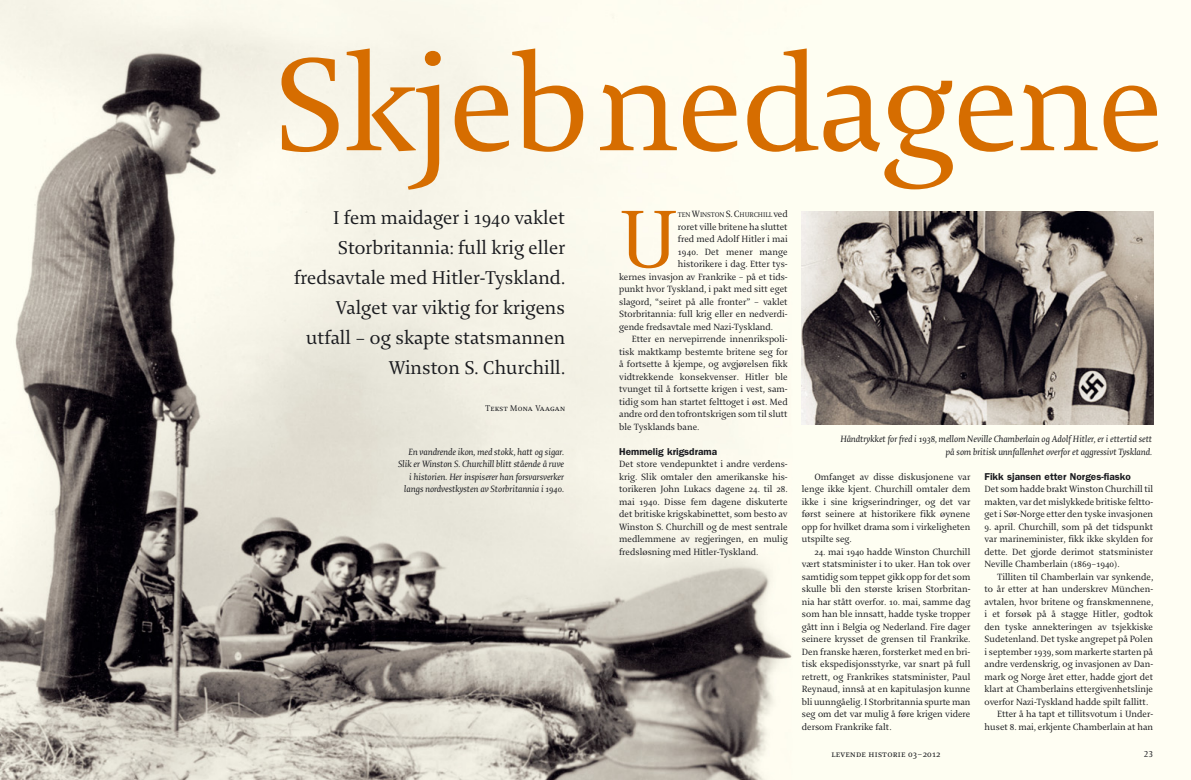
<style>
.page{position:relative;width:1191px;height:780px;background:#fff}
.page>*{position:absolute;margin:0;border:0;box-sizing:border-box;transform-origin:0 0}
.t1{font:142px "Enigma";letter-spacing:-.01em;color:#d66d00}
.t2{font:87.9px "Enigma";color:#d66d00}
.t3{font:20px/30px "Enigma";color:#1b1c20;text-align:right}
.t4{font:600 10px "Franklin Gothic";color:#1b1c20}
.t5{font:9.8px/12.5px "Enigma";color:#1b1c20;text-align:justify}
.t6{font:italic 9.8px/12.5px "Enigma";color:#1b1c20;text-align:right}
.t7{font:9.8px "Enigma SC";letter-spacing:.025em;color:#1b1c20}
.t8{font:9px "Enigma SC";letter-spacing:.025em;color:#1b1c20}
.t9{font:7.3px "Enigma";letter-spacing:-.01em;color:#1b1c20}
.s1{font-size:9.8px}
.s2{font-family:"Enigma"}
</style>
<div class="page">
<div style="left:1019px;top:0;width:172px;height:780px;background:#fffef3"></div>
<img style="left:0;top:0;width:1019px;height:780px">
<img style="left:802px;top:212px;width:351px;height:212px">
<h1 class="t1" style="left:273px;top:48px;width:892px">Skjebnedagene</h1>
<h3 class="t3" style="left:294px;top:204px;width:273px">I fem maidager i 1940 vaklet<br>Storbritannia: full krig eller freds avtale med Hitler-Tyskland.<br>Valget var viktig for krigens utfall – og skapte statsmannen<br>Winston S. Churchill.</h3>
<p class="t8" style="left:485px;top:403px;width:81px">Tekst Mona Vaagan</p>
<p class="t6" style="left:398px;top:446px;width:168px">En vandrende ikon, med stokk, hatt og sigar.<br>Slik er Winston S. Churchill blitt stående å ruve i historien. Her inspiserer han forsvarsverker langs nordvestkysten av Storbritannia i 1940.</p>
<h2 class="t2" style="left:619px;top:204px;width:60px">U</h2>
<p class="t9" style="left:678px;top:212px;width:111px">TEN <span class="s1">W</span>INSTON <span class="s1">S. C</span>HURCHILL <span class="s1">ved</span></p>
<p class="t5" style="left:678px;top:221px;width:111px">roret ville britene ha sluttet</p>
<p class="t5" style="left:678px;top:234px;width:111px">fred med Adolf Hitler i mai</p>
<p class="t5" style="left:678px;top:246px;width:111px">1940. Det mener mange</p>
<p class="t5" style="left:678px;top:259px;width:111px">historikere i dag. Etter tys-</p>
<p class="t5" style="left:619px;top:271px;width:170px">kernes invasjon av Frankrike – på et tids-</p>
<p class="t5" style="left:619px;top:284px;width:170px">punkt hvor Tyskland, i pakt med sitt eget</p>
<p class="t5" style="left:619px;top:296px;width:170px">slagord, “seiret på alle fronter” – vaklet</p>
<p class="t5" style="left:619px;top:309px;width:170px">Storbritannia: full krig eller en nedverdi-</p>
<p class="t5" style="left:619px;top:321px;width:155px">gende fredsavtale med Nazi-Tyskland.</p>
<p class="t5" style="left:631px;top:334px;width:157px">Etter en nervepirrende innenrikspoli-</p>
<p class="t5" style="left:619px;top:346px;width:170px">tisk maktkamp bestemte britene seg for</p>
<p class="t5" style="left:619px;top:359px;width:170px">å fortsette å kjempe, og avgjørelsen fikk</p>
<p class="t5" style="left:619px;top:371px;width:170px">vidtrekkende konsekvenser. Hitler ble</p>
<p class="t5" style="left:619px;top:384px;width:170px">tvunget til å fortsette krigen i vest, sam-</p>
<p class="t5" style="left:619px;top:396px;width:170px">tidig som han startet felttoget i øst. Med</p>
<p class="t5" style="left:619px;top:409px;width:170px">andre ord den tofrontskrigen som til slutt</p>
<p class="t5" style="left:619px;top:421px;width:82px">ble Tysklands bane.</p>
<p class="t4" style="left:619px;top:448px;width:99px">Hemmelig krigsdrama</p>
<p class="t5" style="left:619px;top:459px;width:170px">Det store vendepunktet i andre verdens&shy;krig. Slik omtaler den amerikanske his&shy;torikeren John Lukacs dagene 24. til 28. mai 1940. Disse fem dagene diskuterte det britiske krigskabinettet, som besto av Winston S. Churchill og de mest sentrale medlemmene av regjeringen, en mulig fredsløsning med Hitler-Tyskland.</p>
<p class="t6" style="left:840px;top:434px;width:313px">Håndtrykket for fred i 1938, mellom Neville Chamberlain og Adolf Hitler, er i ettertid sett på som britisk unnfallenhet overfor et aggressivt Tyskland.</p>
<p class="t4" style="left:984px;top:473px;width:148px">Fikk sjansen etter Norges-fiasko</p>
<p class="t5" style="left:984px;top:484px;width:170px">Det som hadde brakt Winston Churchill til makten, var det mislykkede britiske feltto&shy;get i Sør-Norge etter den tyske invasjonen</p>
<p class="t5" style="left:984px;top:521px;width:170px">9. april. Churchill, som på det tidspunkt var marineminister, fikk ikke skylden for dette. Det gjorde derimot statsminister Neville Chamberlain (1869–1940).</p>
<p class="t5" style="left:997px;top:571px;width:158px">Tilliten til Chamberlain var synkende,</p>
<p class="t5" style="left:984px;top:584px;width:170px">to år etter at han underskrev München-</p>
<p class="t5" style="left:984px;top:596px;width:170px">avtalen, hvor britene og franskmennene,</p>
<p class="t5" style="left:984px;top:609px;width:170px">i et forsøk på å stagge Hitler, godtok</p>
<p class="t5" style="left:984px;top:621px;width:170px">den tyske annekteringen av tsjekkiske</p>
<p class="t5" style="left:984px;top:634px;width:170px">Sudeten land. Det tyske angrepet på Polen</p>
<p class="t5" style="left:984px;top:646px;width:170px">i september 1939, som markerte starten på</p>
<p class="t5" style="left:984px;top:659px;width:170px">andre verdenskrig, og invasjonen av Dan-</p>
<p class="t5" style="left:984px;top:671px;width:170px">mark og Norge året etter, hadde gjort det</p>
<p class="t5" style="left:984px;top:684px;width:170px">klart at Chamberlains ettergivenhetslinje</p>
<p class="t5" style="left:984px;top:696px;width:165px">overfor Nazi-Tyskland hadde spilt fallitt.</p>
<p class="t5" style="left:997px;top:709px;width:157px">Etter å ha tapt et tillitsvotum i Under-</p>
<p class="t5" style="left:984px;top:721px;width:170px">huset 8. mai, erkjente Chamberlain at han</p>
<p class="t5" style="left:802px;top:471px;width:170px;text-indent:13px">Omfanget av disse diskusjonene var lenge ikke kjent. Churchill omtaler dem ikke i sine krigserindringer, og det var først seinere at historikere fikk øynene opp for hvilket drama som i virkeligheten utspilte seg.</p>
<p class="t5" style="left:802px;top:546px;width:170px;text-indent:13px">24. mai 1940 hadde Winston Churchill vært statsminister i to uker. Han tok over samtidig som teppet gikk opp for det som skulle bli den største krisen Storbritan&shy;nia har stått overfor. 10. mai, samme dag som han ble innsatt, hadde tyske tropper gått inn i Belgia og Nederland. Fire dager seinere krysset de grensen til Frankrike.<br>Den franske hæren, forsterket med en bri&shy;tisk ekspedisjonsstyrke, var snart på full retrett, og Frankrikes statsminister, Paul Reynaud, innså at en kapitulasjon kunne bli uunngåelig. I Storbritannia spurte man seg om det var mulig å føre krigen videre dersom Frankrike falt.</p>
<p class="t7" style="left:831px;top:748px;width:111px">levende historie <span class="s2">03–2012</span></p>
<p class="t7" style="left:1143px;top:748px;width:11px">23</p>
</div>
